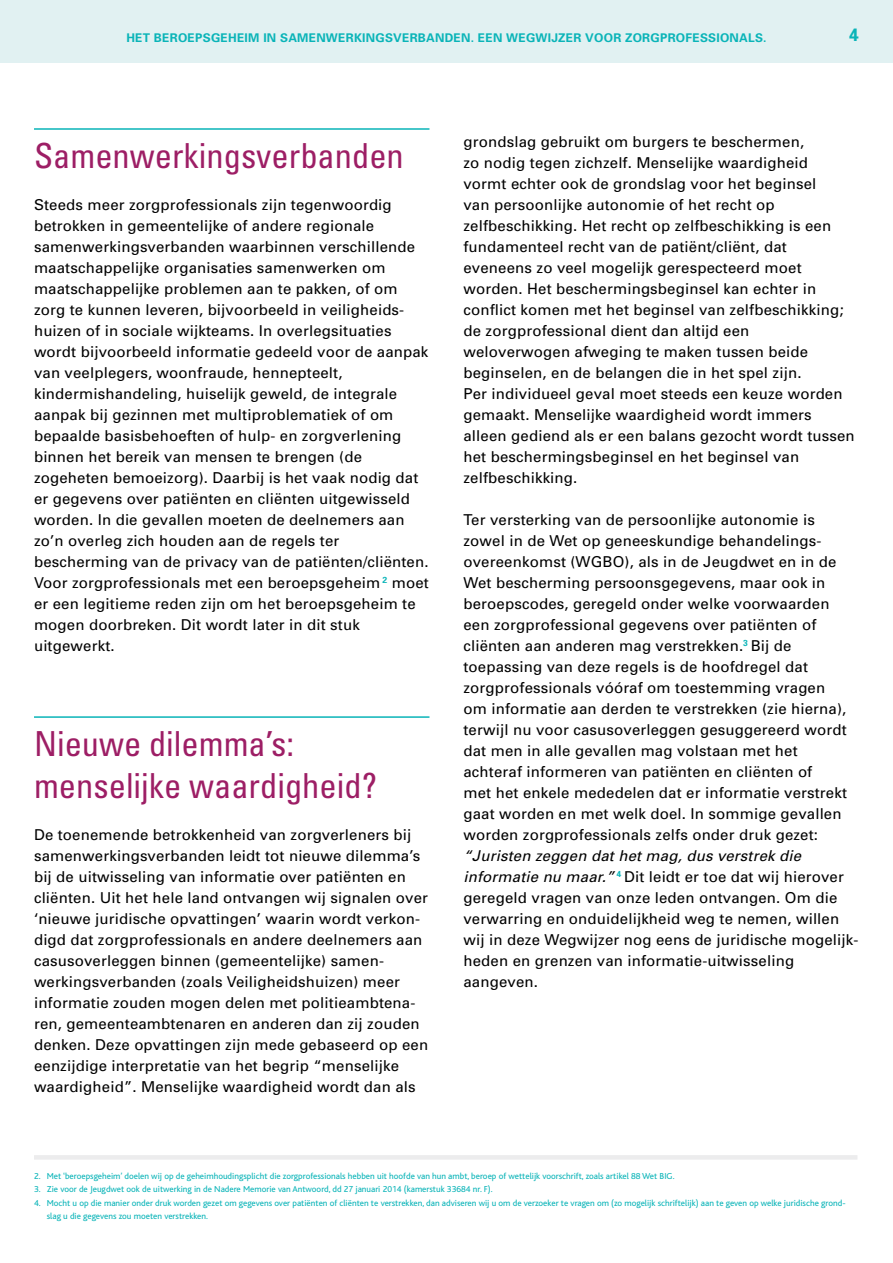
<style>
.page{position:relative;width:893px;height:1263px;background:#fff}
.page>*{position:absolute;margin:0;border:0;box-sizing:border-box;transform-origin:0 0}
.t1{font:condensed 34.5px/42px "Univers";color:#9d1e65}
.t2{font:700 18px "Univers";color:#0ab4b8}
.t3{font:15px/21px "Univers";letter-spacing:.01em;color:#000}
.t4{font:700 12px "Univers";letter-spacing:.02em;color:#0ab4b8}
.t5{font:9px/13.5px "Bliss";color:#0ab4b8}
.s1{font-style:italic}
</style>
<div class="page">
<div style="left:0;top:0;width:893px;height:63px;background:#e1f1f2"></div>
<hr style="left:34px;top:128px;width:395px;height:2px;background:#0ab4b8">
<hr style="left:34px;top:716px;width:395px;height:2px;background:#0ab4b8">
<div style="left:34px;top:1155px;width:823px;height:5px;background:#ececed"></div>
<p class="t4" style="left:126px;top:30px;width:642px">HET BEROEPSGEHEIM IN SAMENWERKINGSVERBANDEN. EEN WEGWIJZER VOOR ZORGPROFESSIONALS.</p>
<p class="t2" style="left:849px;top:23px;width:12px">4</p>
<h1 class="t1" style="left:34px;top:134px;width:371px">Samenwerkingsverbanden</h1>
<p class="t3" style="left:34px;top:194px;width:396px">Steeds meer zorgprofessionals zijn tegenwoordig betrokken in gemeentelijke of andere regionale samenwerkingsverbanden waarbinnen verschillende maatschappelijke organisaties samenwerken om maatschappelijke problemen aan te pakken, of om zorg te kunnen leveren, bijvoorbeeld in veiligheids&shy;huizen of in sociale wijkteams. In overlegsituaties wordt bijvoorbeeld informatie gedeeld voor de aanpak van veelplegers, woonfraude, hennepteelt, kindermishandeling, huiselijk geweld, de integrale aanpak bij gezinnen met multiproblematiek of om bepaalde basisbehoeften of hulp- en zorgverlening binnen het bereik van mensen te brengen (de zogeheten bemoeizorg). Daarbij is het vaak nodig dat er gegevens over patiënten en cliënten uitgewisseld worden. In die gevallen moeten de deelnemers aan zo’n overleg zich houden aan de regels ter bescherming van de privacy van de patiënten/cliënten.<br>Voor zorgprofessionals met een beroepsgeheim <sup>2</sup> moet er een legitieme reden zijn om het beroepsgeheim te mogen doorbreken. Dit wordt later in dit stuk uitgewerkt.</p>
<h1 class="t1" style="left:34px;top:722px;width:344px">Nieuwe dilemma’s: menselijke waardigheid?</h1>
<p class="t3" style="left:34px;top:824px;width:396px">De toenemende betrokkenheid van zorgverleners bij samenwerkingsverbanden leidt tot nieuwe dilemma’s bij de uitwisseling van informatie over patiënten en cliënten. Uit het hele land ontvangen wij signalen over ‘nieuwe juridische opvattingen’ waarin wordt verkon&shy;digd dat zorgprofessionals en andere deelnemers aan casusoverleggen binnen (gemeentelijke) samen&shy;werkingsverbanden (zoals Veiligheidshuizen) meer informatie zouden mogen delen met politieambtena&shy;ren, gemeenteambtenaren en anderen dan zij zouden denken. Deze opvattingen zijn mede gebaseerd op een eenzijdige interpretatie van het begrip “menselijke waardigheid”. Menselijke waardigheid wordt dan als</p>
<p class="t3" style="left:463px;top:131px;width:393px">grondslag gebruikt om burgers te beschermen,<br>zo nodig tegen zichzelf. Menselijke waardigheid vormt echter ook de grondslag voor het beginsel<br>van persoonlijke autonomie of het recht op zelfbeschikking. Het recht op zelfbeschikking is een fundamenteel recht van de patiënt/cliënt, dat eveneens zo veel mogelijk gerespecteerd moet worden. Het beschermingsbeginsel kan echter in conflict komen met het beginsel van zelfbeschikking; de zorgprofessional dient dan altijd een weloverwogen afweging te maken tussen beide beginselen, en de belangen die in het spel zijn.<br>Per individueel geval moet steeds een keuze worden gemaakt. Menselijke waardigheid wordt immers alleen gediend als er een balans gezocht wordt tussen het beschermingsbeginsel en het beginsel van zelfbeschikking.</p>
<p class="t3" style="left:463px;top:509px;width:385px">Ter versterking van de persoonlijke autonomie is zowel in de Wet op geneeskundige behandelings&shy;overeenkomst (WGBO), als in de Jeugdwet en in de Wet bescherming persoonsgegevens, maar ook in beroepscodes, geregeld onder welke voorwaarden een zorgprofessional gegevens over patiënten of cliënten aan anderen mag verstrekken.<sup>3</sup> Bij de toepassing van deze regels is de hoofdregel dat zorgprofessionals vóóraf om toestemming vragen om informatie aan derden te verstrekken (zie hierna), terwijl nu voor casusoverleggen gesuggereerd wordt dat men in alle gevallen mag volstaan met het achteraf informeren van patiënten en cliënten of<br>met het enkele mededelen dat er informatie verstrekt gaat worden en met welk doel. In sommige gevallen worden zorgprofessionals zelfs onder druk gezet:</p>
<p class="t3" style="left:463px;top:845px;width:396px"><span class="s1">“Juristen zeggen dat het mag, dus verstrek die informatie nu maar.”</span> <sup>4</sup> Dit leidt er toe dat wij hierover geregeld vragen van onze leden ontvangen. Om die verwarring en onduidelijkheid weg te nemen, willen wij in deze Wegwijzer nog eens de juridische mogelijk&shy;heden en grenzen van informatie-uitwisseling aangeven.</p>
<p class="t5" style="left:34px;top:1169px;width:642px">2. Met ‘beroepsgeheim’ doelen wij op de geheimhoudingsplicht die zorgprofessionals hebben uit hoofde van hun ambt, beroep of wettelijk voorschrift, zoals artikel 88 Wet BIG.</p>
<p class="t5" style="left:34px;top:1183px;width:460px">3. Zie voor de Jeugdwet ook de uitwerking in de Nadere Memorie van Antwoord, dd 27 januari 2014 (kamerstuk 33684 nr. F).</p>
<p class="t5" style="left:47px;top:1196px;width:800px;text-indent:-13px">4. Mocht u op die manier onder druk worden gezet om gegevens over patiënten of cliënten te verstrekken, dan adviseren wij u om de verzoeker te vragen om (zo mogelijk schriftelijk) aan te geven op welke juridische grond&shy;slag u die gegevens zou moeten verstrekken.</p>
</div>
